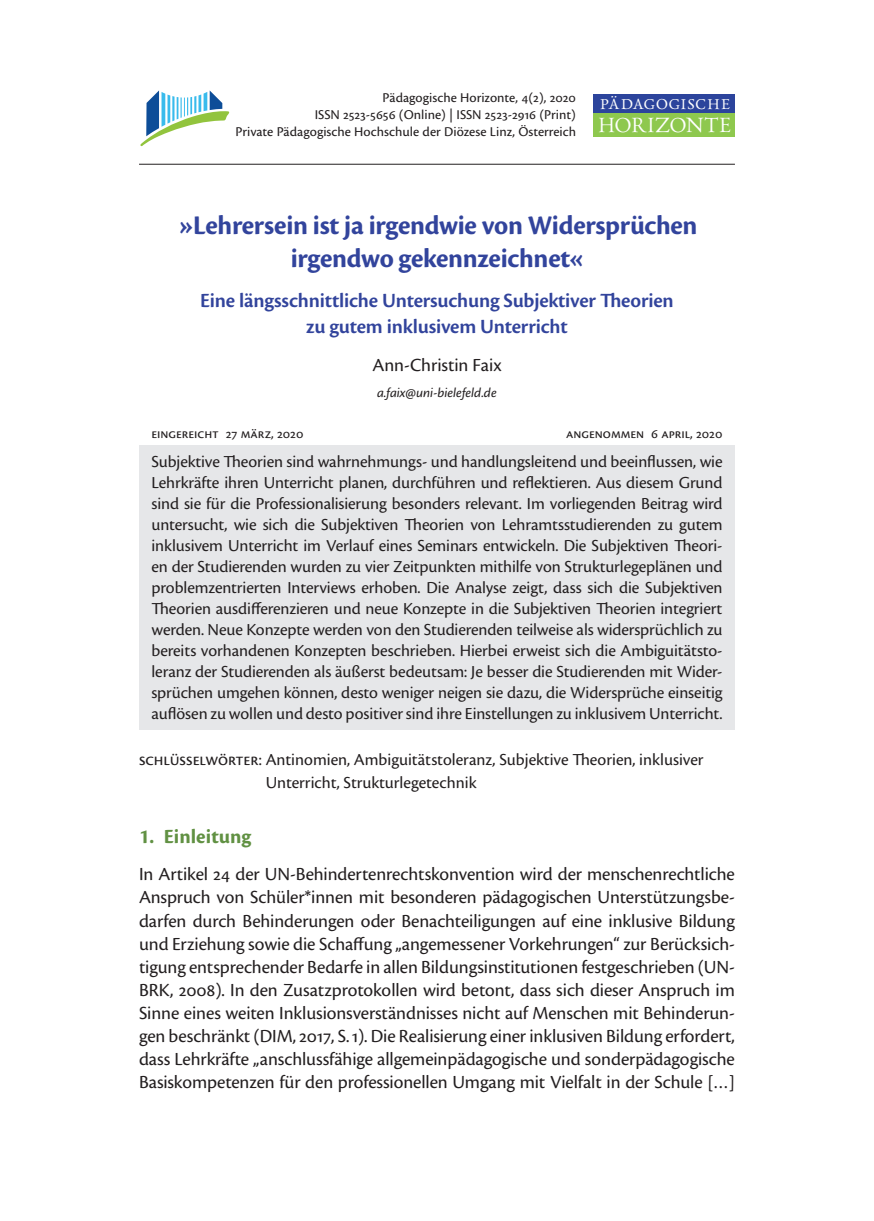
<style>
.page{position:relative;width:874px;height:1221px;background:#fff}
.page>*{position:absolute;margin:0;border:0;box-sizing:border-box;transform-origin:0 0}
.t1{font:28px/33.6px "Cronos Pro Bold Subh";letter-spacing:-.01em;color:#32449c;text-align:center}
.t2{font:600 21px/25.2px "Cronos Pro";letter-spacing:-.01em;color:#32449c;text-align:center}
.t3{font:700 21px "Cronos Pro";color:#619143}
.t4{font:20.47px "Neacademia Display TEST";letter-spacing:-.035em;color:#fff}
.t5{font:19.25px/23.1px "Cronos Pro";letter-spacing:-.005em;color:#231f20;text-align:justify}
.t6{font:17.5px/21px "Cronos Pro";letter-spacing:-.005em;color:#231f20;text-align:justify}
.t7{font:16.97px "Neacademia Display TEST";letter-spacing:-.08em;color:#fff}
.t8{font:14px/16.8px "Cronos Pro Capt";letter-spacing:-.005em;color:#231f20;text-align:right}
.t9{font:14px "Cronos Pro Capt It";color:#231f20}
</style>
<div class="page">
<hr style="left:139px;top:164px;width:595px;height:1px;background:#231f20">
<div style="left:592px;top:94px;width:142px;height:42px;background:#2c449c"></div>
<div style="left:592px;top:113px;width:142px;height:23px;background:#8ec84e"></div>
<svg style="left:140px;top:90px;width:90px;height:57px"></svg>
<div style="left:139px;top:445px;width:595px;height:285px;background:#e6e7e9"></div>
<p class="t8" style="left:235px;top:90px;width:342px">Pädagogische Horizonte, 4(2), 2020<br>ISSN 2523-5656 (Online) | ISSN 2523-2916 (Print)<br>Private Pädagogische Hochschule der Diözese Linz, Österreich</p>
<p class="t7" style="left:597px;top:90px;width:134px">pädagogische</p>
<p class="t4" style="left:597px;top:107px;width:135px">HORIZONTE</p>
<h1 class="t1" style="left:176px;top:208px;width:522px">»Lehrersein ist ja irgendwie von Widersprüchen irgendwo gekennzeichnet«</h1>
<p class="t2" style="left:200px;top:288px;width:474px">Eine längsschnittliche Untersuchung Subjektiver Theorien zu gutem inklusivem Unterricht</p>
<p class="t5" style="left:372px;top:353px;width:130px">Ann-Christin Faix</p>
<p class="t9" style="left:377px;top:385px;width:121px">a.faix@uni-bielefeld.de</p>
<p class="t8" style="left:151px;top:425px;width:153px">Eingereicht 27 März, 2020</p>
<p class="t8" style="left:566px;top:425px;width:158px">Angenommen 6 April, 2020</p>
<p class="t6" style="left:151px;top:450px;width:572px">Subjektive Theorien sind wahrnehmungs- und handlungsleitend und beeinflussen, wie Lehrkräfte ihren Unterricht planen, durchführen und reflektieren. Aus diesem Grund sind sie für die Professionalisierung besonders relevant. Im vorliegenden Beitrag wird untersucht, wie sich die Subjektiven Theorien von Lehramtsstudierenden zu gutem inklusivem Unterricht im Verlauf eines Seminars entwickeln. Die Subjektiven Theori&shy;en der Studierenden wurden zu vier Zeitpunkten mithilfe von Strukturlegeplänen und problemzentrierten Interviews erhoben. Die Analyse zeigt, dass sich die Subjektiven Theorien ausdifferenzieren und neue Konzepte in die Subjektiven Theorien integriert werden. Neue Konzepte werden von den Studierenden teilweise als widersprüchlich zu bereits vorhandenen Konzepten beschrieben. Hierbei erweist sich die Ambiguitätsto&shy;leranz der Studierenden als äußerst bedeutsam: Je besser die Studierenden mit Wider&shy;sprüchen umgehen können, desto weniger neigen sie dazu, die Widersprüche einseitig auflösen zu wollen und desto positiver sind ihre Einstellungen zu inklusivem Unterricht.</p>
<p class="t6" style="left:265px;top:747px;width:439px;line-height:23.1px;text-indent:-127px">Schlüsselwörter: Antinomien, Ambiguitätstoleranz, Subjektive Theorien, inklusiver<br>Unterricht, Strukturlegetechnik</p>
<p class="t3" style="left:139px;top:824px;width:113px">1. Einleitung</p>
<p class="t5" style="left:139px;top:862px;width:597px">In Artikel 24 der UN-Behindertenrechtskonvention wird der menschenrechtliche Anspruch von Schüler*innen mit besonderen pädagogischen Unterstützungsbe&shy;darfen durch Behinderungen oder Benachteiligungen auf eine inklusive Bildung und Erziehung sowie die Schaffung „angemessener Vorkehrungen“ zur Berücksich&shy;tigung entsprechender Bedarfe in allen Bildungsinstitutionen festgeschrieben (UN-BRK, 2008). In den Zusatzprotokollen wird betont, dass sich dieser Anspruch im Sinne eines weiten Inklusionsverständnisses nicht auf Menschen mit Behinderun&shy;gen beschränkt (DIM, 2017, S.1). Die Realisierung einer inklusiven Bildung erfordert, dass Lehrkräfte „anschlussfähige allgemeinpädagogische und sonderpädagogische Basiskompetenzen für den professionellen Umgang mit Vielfalt in der Schule […]</p>
</div>
